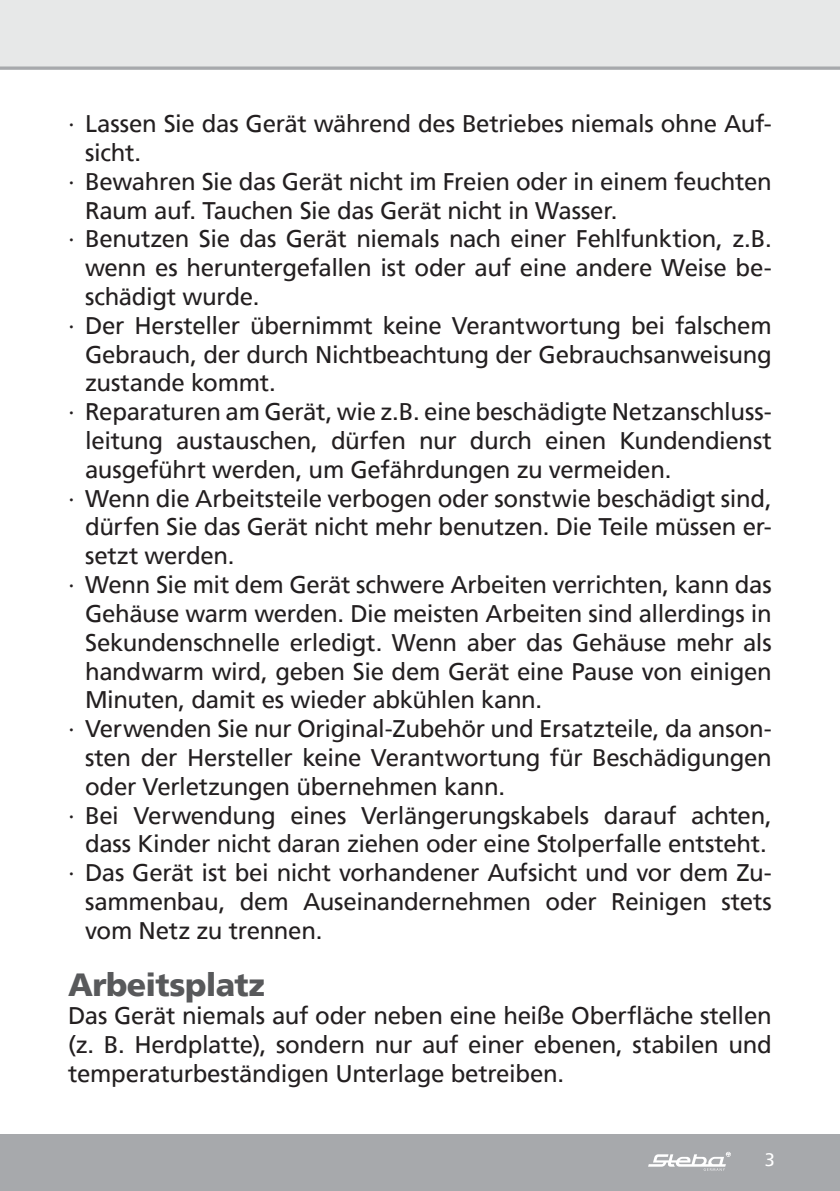
<style>
.page{position:relative;width:840px;height:1191px;background:#fff}
.page>*{position:absolute;margin:0;border:0;box-sizing:border-box;transform-origin:0 0}
.t1{font:900 32px "Frutiger";letter-spacing:-.02em;color:#58595b}
.t2{font:24px/28.8px "Frutiger";letter-spacing:-.015em;color:#231f20;text-align:justify}
.t3{font:18px "Frutiger";color:#fff}
</style>
<div class="page">
<div style="left:0;top:0;width:839px;height:68px;background:#e7e8e8"></div>
<div style="left:0;top:1134px;width:839px;height:57px;background:#a7a9ac"></div>
<svg style="left:648px;top:1151px;width:82px;height:19px"></svg>
<svg style="left:0;top:66px;width:839px;height:4px;background:#b2b4b7"></svg>
<p class="t2" style="left:68px;top:109px;width:705px">∙ Lassen Sie das Gerät während des Betriebes niemals ohne Auf-</p>
<p class="t2" style="left:85px;top:138px;width:58px">sicht.</p>
<p class="t2" style="left:68px;top:167px;width:704px">∙ Bewahren Sie das Gerät nicht im Freien oder in einem feuchten</p>
<p class="t2" style="left:85px;top:196px;width:533px">Raum auf. Tauchen Sie das Gerät nicht in Wasser.</p>
<p class="t2" style="left:68px;top:224px;width:705px">∙ Benutzen Sie das Gerät niemals nach einer Fehlfunktion, z.B.</p>
<p class="t2" style="left:85px;top:253px;width:687px">wenn es heruntergefallen ist oder auf eine andere Weise be-</p>
<p class="t2" style="left:85px;top:282px;width:176px">schädigt wurde.</p>
<p class="t2" style="left:68px;top:311px;width:704px">∙ Der Hersteller übernimmt keine Verantwortung bei falschem</p>
<p class="t2" style="left:85px;top:340px;width:687px">Gebrauch, der durch Nichtbeachtung der Gebrauchsanweisung</p>
<p class="t2" style="left:85px;top:368px;width:192px">zustande kommt.</p>
<p class="t2" style="left:68px;top:397px;width:705px">∙ Reparaturen am Gerät, wie z.B. eine beschädigte Netzanschluss-</p>
<p class="t2" style="left:85px;top:426px;width:687px">leitung austauschen, dürfen nur durch einen Kundendienst</p>
<p class="t2" style="left:85px;top:455px;width:587px">ausgeführt werden, um Gefährdungen zu vermeiden.</p>
<p class="t2" style="left:68px;top:484px;width:704px">∙ Wenn die Arbeitsteile verbogen oder sonstwie beschädigt sind,</p>
<p class="t2" style="left:85px;top:512px;width:687px">dürfen Sie das Gerät nicht mehr benutzen. Die Teile müssen er-</p>
<p class="t2" style="left:85px;top:541px;width:151px">setzt werden.</p>
<p class="t2" style="left:68px;top:570px;width:704px">∙ Wenn Sie mit dem Gerät schwere Arbeiten verrichten, kann das</p>
<p class="t2" style="left:85px;top:599px;width:687px">Gehäuse warm werden. Die meisten Arbeiten sind allerdings in</p>
<p class="t2" style="left:85px;top:628px;width:687px">Sekundenschnelle erledigt. Wenn aber das Gehäuse mehr als</p>
<p class="t2" style="left:85px;top:656px;width:687px">handwarm wird, geben Sie dem Gerät eine Pause von einigen</p>
<p class="t2" style="left:85px;top:685px;width:458px">Minuten, damit es wieder abkühlen kann.</p>
<p class="t2" style="left:68px;top:714px;width:705px">∙ Verwenden Sie nur Original-Zubehör und Ersatzteile, da anson-</p>
<p class="t2" style="left:85px;top:743px;width:687px">sten der Hersteller keine Verantwortung für Beschädigungen</p>
<p class="t2" style="left:85px;top:772px;width:421px">oder Verletzungen übernehmen kann.</p>
<p class="t2" style="left:68px;top:800px;width:705px">∙ Bei Verwendung eines Verlängerungskabels darauf achten,</p>
<p class="t2" style="left:85px;top:829px;width:682px">dass Kinder nicht daran ziehen oder eine Stolperfalle entsteht.</p>
<p class="t2" style="left:68px;top:858px;width:705px">∙ Das Gerät ist bei nicht vorhandener Aufsicht und vor dem Zu-</p>
<p class="t2" style="left:85px;top:887px;width:687px">sammenbau, dem Auseinandernehmen oder Reinigen stets</p>
<p class="t2" style="left:85px;top:916px;width:238px">vom Netz zu trennen.</p>
<h1 class="t1" style="left:68px;top:965px;width:198px">Arbeitsplatz</h1>
<p class="t2" style="left:68px;top:1001px;width:704px">Das Gerät niemals auf oder neben eine heiße Oberfläche stellen (z. B. Herdplatte), sondern nur auf einer ebenen, stabilen und temperaturbeständigen Unterlage betreiben.</p>
<p class="t3" style="left:764px;top:1149px;width:12px">3</p>
</div>
